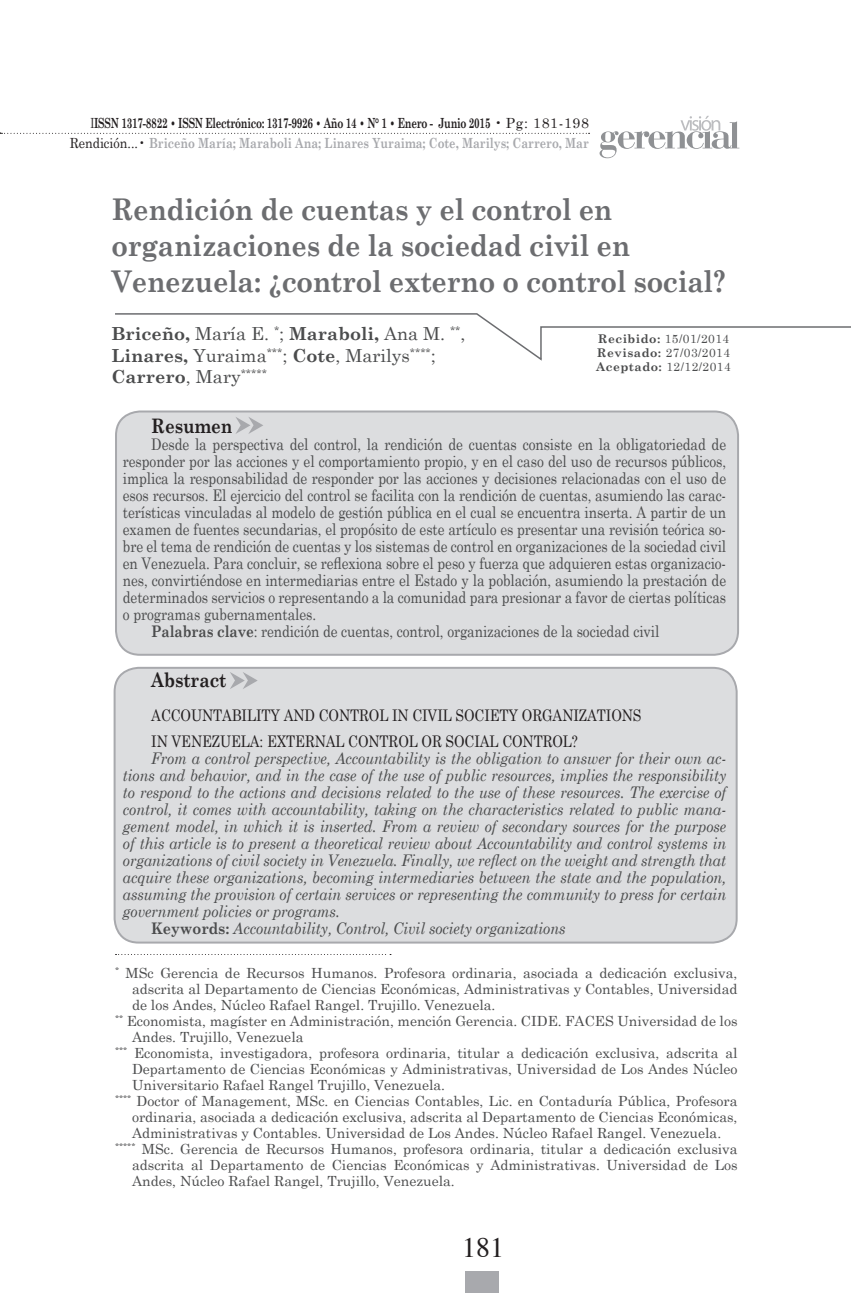
<style>
.page{position:relative;width:851px;height:1293px;background:#fff}
.page>*{position:absolute;margin:0;border:0;box-sizing:border-box;transform-origin:0 0}
.t1{font:700 30px/36px "Century Schoolbook";letter-spacing:-.01em;color:#6c6d70;scale:.9 1}
.t2{font:28px "Times";color:#231f20}
.t3{font:700 20px "Century Schoolbook";letter-spacing:-.005em;color:#231f20;scale:.85 1}
.t4{font:700 18px/21.6px "Century Schoolbook";color:#4b4c4d}
.t5{font:16px "Century Schoolbook";letter-spacing:-.005em;color:#4b4c4d;scale:.85 1}
.t6{font:italic 16px "Century Schoolbook";letter-spacing:-.005em;color:#4b4c4d;scale:.9 1}
.t7{font:16px/26px "Century Schoolbook";letter-spacing:-.005em;color:#231f20;scale:.85 1}
.t8{font:14px "Century Schoolbook";color:#4b4c4d}
.t9{font:700 14px/20px "Century Schoolbook";color:#231f20;text-align:right;scale:.7 1}
.t10{font:12px/14px "Century Schoolbook";letter-spacing:.04em;color:#4b4c4d}
.s1{font-weight:400}
.s2{color:#a8a9ad}
.s3{font-weight:700}
.s4{font-weight:700;font-style:normal}
</style>
<div class="page">
<svg style="left:599px;top:116px;width:140px;height:42px"></svg>
<div style="left:465px;top:1271px;width:34px;height:22px;background:#a8a9ad"></div>
<svg style="left:0;top:133px;width:589px;height:1px"></svg>
<div style="left:116px;top:411px;width:622px;height:244px;background:#dcdddf;border-radius:24px"></div>
<div style="left:115px;top:410px;width:624px;height:246px;border:2px solid #a8a9ad;border-radius:24px"></div>
<div style="left:115px;top:668px;width:621px;height:274px;background:#dcdddf;border-radius:24px"></div>
<div style="left:114px;top:667px;width:623px;height:276px;border:2px solid #a8a9ad;border-radius:24px"></div>
<svg style="left:115px;top:954px;width:276px;height:1px"></svg>
<svg style="left:115px;top:313px;width:735px;height:48px"></svg>
<svg style="left:236px;top:417px;width:27px;height:17px"></svg>
<svg style="left:230px;top:672px;width:28px;height:17px"></svg>
<p class="t9" style="left:70px;top:113px;width:743px"><span class="s1">I</span>ISSN 1317-8822 • ISSN Electrónico: 1317-9926 • Año 14 • N° 1 • Enero - Junio 2015 <span class="s1">• Pg: 181-198<br>Rendición...•</span> <span class="s2">Briceño María; Maraboli Ana; Linares Yuraima; Cote, Marilys; Carrero, Mar</span></p>
<h1 class="t1" style="left:111px;top:191px;width:684px">Rendición de cuentas y el control en organizaciones de la sociedad civil en<br>Venezuela: ¿control externo o control social?</h1>
<p class="t4" style="left:111px;top:322px;width:355px">Briceño, <span class="s1">María E.</span> <sup>*</sup><span class="s1">;</span> Maraboli, <span class="s1">Ana M.</span> <sup>**</sup><span class="s1">,<br></span>Linares, <span class="s1">Yuraima</span><sup>***</sup><span class="s1">;</span> Cote<span class="s1">, Marilys</span><sup>****</sup><span class="s1">;<br></span>Carrero<span class="s1">, Mary</span><sup>*****</sup></p>
<h3 class="t3" style="left:151px;top:414px;width:97px">Resumen</h3>
<p class="t5" style="left:151px;top:434px;width:677px">Desde la perspectiva del control, la rendición de cuentas consiste en la obligatoriedad de</p>
<p class="t5" style="left:123px;top:451px;width:711px">responder por las acciones y el comportamiento propio, y en el caso del uso de recursos públicos,</p>
<p class="t5" style="left:123px;top:468px;width:711px">implica la responsabilidad de responder por las acciones y decisiones relacionadas con el uso de</p>
<p class="t5" style="left:123px;top:485px;width:711px">esos recursos. El ejercicio del control se facilita con la rendición de cuentas, asumiendo las carac-</p>
<p class="t5" style="left:123px;top:502px;width:711px">terísticas vinculadas al modelo de gestión pública en el cual se encuentra inserta. A partir de un</p>
<p class="t5" style="left:123px;top:519px;width:711px">examen de fuentes secundarias, el propósito de este artículo es presentar una revisión teórica so-</p>
<p class="t5" style="left:123px;top:536px;width:711px">bre el tema de rendición de cuentas y los sistemas de control en organizaciones de la sociedad civil</p>
<p class="t5" style="left:123px;top:553px;width:711px">en Venezuela. Para concluir, se reflexiona sobre el peso y fuerza que adquieren estas organizacio-</p>
<p class="t5" style="left:123px;top:570px;width:711px">nes, convirtiéndose en intermediarias entre el Estado y la población, asumiendo la prestación de</p>
<p class="t5" style="left:123px;top:587px;width:711px">determinados servicios o representando a la comunidad para presionar a favor de ciertas políticas</p>
<p class="t5" style="left:123px;top:604px;width:229px">o programas gubernamentales.</p>
<p class="t5" style="left:151px;top:621px;width:599px"><span class="s3">Palabras clave</span>: rendición de cuentas, control, organizaciones de la sociedad civil</p>
<h3 class="t3" style="left:151px;top:668px;width:90px">Abstract</h3>
<p class="t7" style="left:151px;top:702px;width:578px">ACCOUNTABILITY AND CONTROL IN CIVIL SOCIETY ORGANIZATIONS<br>IN VENEZUELA: EXTERNAL CONTROL OR SOCIAL CONTROL?</p>
<p class="t6" style="left:151px;top:749px;width:640px">From a control perspective, Accountability is the obligation to answer for their own ac-</p>
<p class="t6" style="left:123px;top:766px;width:671px">tions and behavior, and in the case of the use of public resources, implies the responsibility</p>
<p class="t6" style="left:123px;top:783px;width:672px">to respond to the actions and decisions related to the use of these resources. The exercise of</p>
<p class="t6" style="left:123px;top:800px;width:671px">control, it comes with accountability, taking on the characteristics related to public mana-</p>
<p class="t6" style="left:123px;top:817px;width:671px">gement model, in which it is inserted. From a review of secondary sources for the purpose</p>
<p class="t6" style="left:123px;top:834px;width:671px">of this article is to present a theoretical review about Accountability and control systems in</p>
<p class="t6" style="left:123px;top:851px;width:671px">organizations of civil society in Venezuela. Finally, we reflect on the weight and strength that</p>
<p class="t6" style="left:123px;top:867px;width:671px">acquire these organizations, becoming intermediaries between the state and the population,</p>
<p class="t6" style="left:123px;top:884px;width:671px">assuming the provision of certain services or representing the community to press for certain</p>
<p class="t6" style="left:123px;top:901px;width:243px">government policies or programs.</p>
<p class="t6" style="left:151px;top:918px;width:461px"><span class="s4">Keywords:</span> Accountability, Control, Civil society organizations</p>
<p class="t8" style="left:115px;top:964px;width:624px"><sup>*</sup> MSc Gerencia de Recursos Humanos. Profesora ordinaria, asociada a dedicación exclusiva,</p>
<p class="t8" style="left:132px;top:980px;width:607px">adscrita al Departamento de Ciencias Económicas, Administrativas y Contables, Universidad</p>
<p class="t8" style="left:132px;top:996px;width:365px">de los Andes, Núcleo Rafael Rangel. Trujillo. Venezuela.</p>
<p class="t8" style="left:115px;top:1012px;width:624px"><sup>**</sup> Economista, magíster en Administración, mención Gerencia. CIDE. FACES Universidad de los</p>
<p class="t8" style="left:132px;top:1028px;width:173px">Andes. Trujillo, Venezuela</p>
<p class="t8" style="left:115px;top:1044px;width:624px"><sup>***</sup> Economista, investigadora, profesora ordinaria, titular a dedicación exclusiva, adscrita al</p>
<p class="t8" style="left:132px;top:1060px;width:607px">Departamento de Ciencias Económicas y Administrativas, Universidad de Los Andes Núcleo</p>
<p class="t8" style="left:132px;top:1076px;width:314px">Universitario Rafael Rangel Trujillo, Venezuela.</p>
<p class="t8" style="left:115px;top:1092px;width:624px"><sup>****</sup> Doctor of Management, MSc. en Ciencias Contables, Lic. en Contaduría Pública, Profesora</p>
<p class="t8" style="left:132px;top:1108px;width:607px">ordinaria, asociada a dedicación exclusiva, adscrita al Departamento de Ciencias Económicas,</p>
<p class="t8" style="left:132px;top:1124px;width:590px">Administrativas y Contables. Universidad de Los Andes. Núcleo Rafael Rangel. Venezuela.</p>
<p class="t8" style="left:115px;top:1140px;width:624px"><sup>*****</sup> MSc. Gerencia de Recursos Humanos, profesora ordinaria, titular a dedicación exclusiva</p>
<p class="t8" style="left:132px;top:1156px;width:607px">adscrita al Departamento de Ciencias Económicas y Administrativas. Universidad de Los</p>
<p class="t8" style="left:132px;top:1172px;width:324px">Andes, Núcleo Rafael Rangel, Trujillo, Venezuela.</p>
<p class="t10" style="left:596px;top:332px;width:136px"><span class="s3">Recibido:</span> 15/01/2014<br><span class="s3">Revisado:</span> 27/03/2014<br><span class="s3">Aceptado:</span> 12/12/2014</p>
<h2 class="t2" style="left:462px;top:1221px;width:43px">181</h2>
</div>
